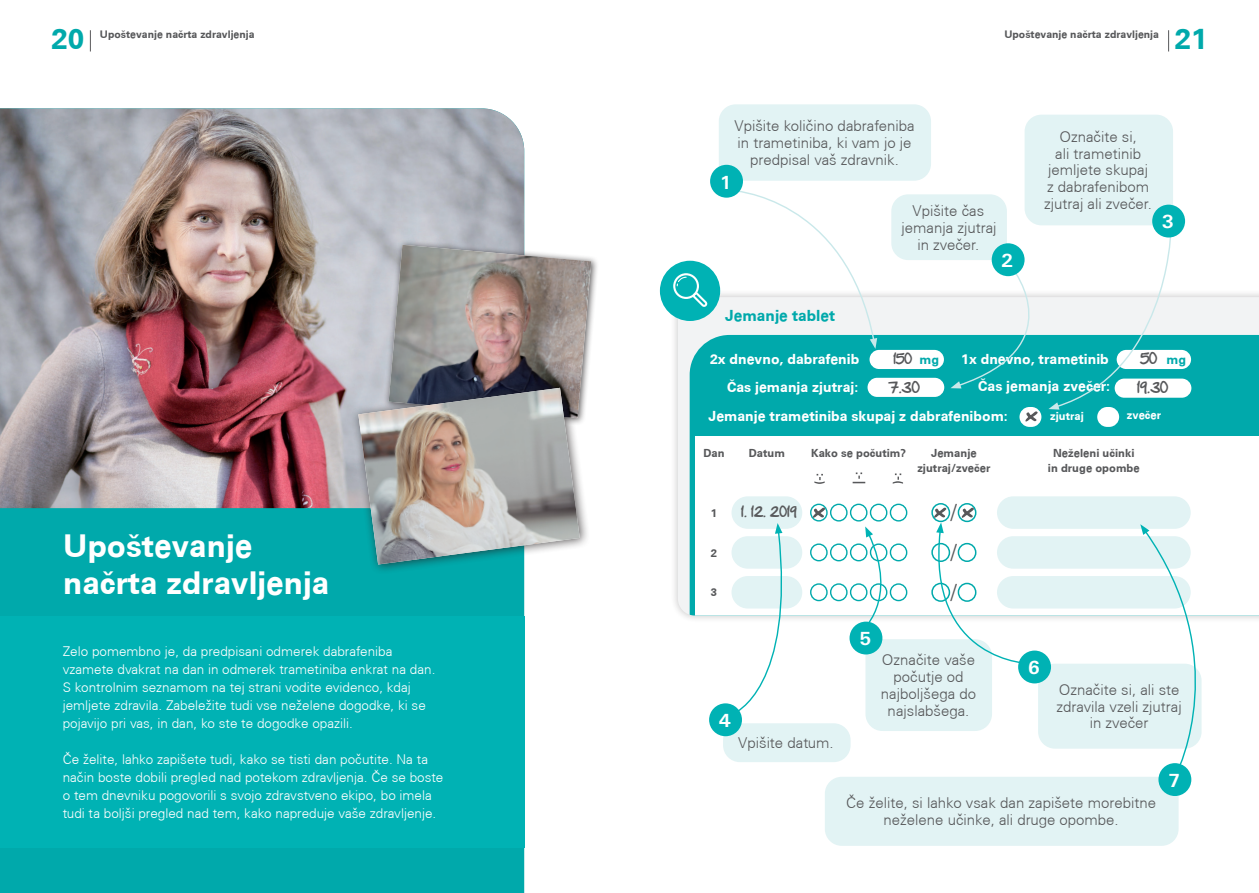
<style>
.page{position:relative;width:1259px;height:893px;background:#fff}
.page>*{position:absolute;margin:0;border:0;box-sizing:border-box;transform-origin:0 0}
.t1{font:700 31.5px/36.2px "Univers CE";color:#fff}
.t2{font:700 29.25px "Univers CE";color:#00a9ab}
.t3{font:300 21px "Univers CE";color:#57585a}
.t4{font:700 19.65px "Unitus TEE";color:#fff}
.t5{font:700 15.45px "Univers CE";color:#00a9ab}
.t6{font:300 15px/16.8px "Univers CE";color:#57585a;text-align:center}
.t7{font:700 14.1px "Univers CE";color:#fff}
.t8{font:300 13.5px/18px "Univers CE";color:#fff}
.t9{font:12.6px "Hand Of Sean";color:#57585a}
.t10{font:12px "Hand Of Sean";color:#57585a}
.t11{font:700 11.25px/15px "Univers CE";color:#57585a;text-align:center}
.t12{font:700 11.25px "Univers CE";color:#fff}
.t13{font:700 10.5px "Univers CE";color:#57585a}
.s1{font-family:"Univers CE";font-weight:700;font-size:12.6px;color:#00a9ab}
.s2{font-family:"Univers CE";font-weight:700;color:#00a9ab}
</style>
<div class="page">
<svg style="left:90px;top:30px;width:1px;height:21px"></svg>
<svg style="left:1168px;top:30px;width:1px;height:21px"></svg>
<div style="left:670px;top:289px;width:589px;height:334px;background:#231f20;opacity:.25"></div>
<div style="left:678px;top:297px;width:581px;height:318px;background:#f2f3f4"></div>
<div style="left:689px;top:335px;width:570px;height:280px;background:#00a9ab"></div>
<div style="left:695px;top:437px;width:564px;height:178px;background:#fff"></div>
<svg style="left:814px;top:474px;width:10px;height:10px"></svg>
<svg style="left:852px;top:472px;width:13px;height:11px"></svg>
<svg style="left:892px;top:473px;width:11px;height:11px"></svg>
<div style="left:731px;top:496px;width:71px;height:33px;background:#e2f3f4;border-radius:16px"></div>
<div style="left:810px;top:504px;width:17px;height:18px;border:1px solid #00a9ab;border-radius:50%"></div>
<div style="left:830px;top:504px;width:17px;height:18px;border:1px solid #00a9ab;border-radius:50%"></div>
<div style="left:850px;top:504px;width:17px;height:18px;border:1px solid #00a9ab;border-radius:50%"></div>
<div style="left:870px;top:504px;width:17px;height:18px;border:1px solid #00a9ab;border-radius:50%"></div>
<div style="left:889px;top:504px;width:18px;height:18px;border:1px solid #00a9ab;border-radius:50%"></div>
<div style="left:931px;top:503px;width:19px;height:19px;border:2px solid #00a9ab;border-radius:50%"></div>
<div style="left:957px;top:503px;width:19px;height:19px;border:2px solid #00a9ab;border-radius:50%"></div>
<div style="left:997px;top:496px;width:193px;height:33px;background:#e2f3f4;border-radius:16px"></div>
<div style="left:731px;top:536px;width:71px;height:33px;background:#e2f3f4;border-radius:16px"></div>
<div style="left:810px;top:543px;width:17px;height:18px;border:1px solid #00a9ab;border-radius:50%"></div>
<div style="left:830px;top:543px;width:17px;height:18px;border:1px solid #00a9ab;border-radius:50%"></div>
<div style="left:850px;top:543px;width:17px;height:18px;border:1px solid #00a9ab;border-radius:50%"></div>
<div style="left:889px;top:543px;width:18px;height:18px;border:1px solid #00a9ab;border-radius:50%"></div>
<div style="left:997px;top:536px;width:193px;height:33px;background:#e2f3f4;border-radius:16px"></div>
<div style="left:731px;top:576px;width:71px;height:32px;background:#e2f3f4;border-radius:16px"></div>
<div style="left:810px;top:583px;width:17px;height:18px;border:1px solid #00a9ab;border-radius:50%"></div>
<div style="left:830px;top:583px;width:17px;height:18px;border:1px solid #00a9ab;border-radius:50%"></div>
<div style="left:850px;top:583px;width:17px;height:18px;border:1px solid #00a9ab;border-radius:50%"></div>
<div style="left:889px;top:583px;width:18px;height:18px;border:1px solid #00a9ab;border-radius:50%"></div>
<div style="left:997px;top:576px;width:193px;height:32px;background:#e2f3f4;border-radius:16px"></div>
<div style="left:1019px;top:407px;width:22px;height:20px;background:#fff;border-radius:10px"></div>
<div style="left:1097px;top:407px;width:22px;height:20px;background:#fff;border-radius:10px"></div>
<div style="left:1114px;top:379px;width:77px;height:19px;background:#fff;border-radius:10px"></div>
<div style="left:867px;top:378px;width:77px;height:19px;background:#fff;border-radius:10px"></div>
<div style="left:869px;top:350px;width:75px;height:19px;background:#fff;border-radius:10px"></div>
<div style="left:1116px;top:350px;width:75px;height:19px;background:#fff;border-radius:10px"></div>
<svg style="left:813px;top:508px;width:12px;height:10px"></svg>
<div style="left:0;top:508px;width:524px;height:385px;background:#00a9ab"></div>
<img style="left:0;top:108px;width:524px;height:400px">
<div style="left:0;top:617px;width:524px;height:231px;background:#00b2b4"></div>
<div style="left:384px;top:240px;width:214px;height:186px;background:#231f20;opacity:.7"></div>
<div style="left:351px;top:380px;width:239px;height:195px;background:#231f20;opacity:.7"></div>
<svg style="left:358px;top:245px;width:233px;height:319px;background:#a39c9b"></svg>
<img style="left:358px;top:388px;width:222px;height:176px">
<div style="left:660px;top:261px;width:60px;height:60px;background:#00b2b4;border-radius:50%"></div>
<svg style="left:673px;top:273px;width:34px;height:34px"></svg>
<div style="left:723px;top:723px;width:127px;height:39px;background:#e2f3f4;border-radius:17px"></div>
<div style="left:891px;top:194px;width:116px;height:66px;background:#e2f3f4;border-radius:17px"></div>
<div style="left:719px;top:104px;width:212px;height:77px;background:#e2f3f4;border-radius:17px"></div>
<div style="left:1024px;top:115px;width:149px;height:110px;background:#e2f3f4;border-radius:17px"></div>
<div style="left:865px;top:639px;width:127px;height:92px;background:#e2f3f4;border-radius:17px"></div>
<div style="left:1038px;top:664px;width:163px;height:85px;background:#e2f3f4;border-radius:17px"></div>
<div style="left:825px;top:777px;width:353px;height:69px;background:#e2f3f4;border-radius:17px"></div>
<svg style="left:859px;top:526px;width:41px;height:107px"></svg>
<div style="left:709px;top:703px;width:33px;height:33px;background:#00b2b4;border-radius:50%"></div>
<div style="left:849px;top:622px;width:33px;height:32px;background:#00b2b4;border-radius:50%"></div>
<div style="left:1018px;top:651px;width:33px;height:32px;background:#00b2b4;border-radius:50%"></div>
<svg style="left:1140px;top:524px;width:94px;height:248px"></svg>
<div style="left:1158px;top:763px;width:33px;height:33px;background:#00b2b4;border-radius:50%"></div>
<svg style="left:732px;top:523px;width:63px;height:192px"></svg>
<svg style="left:950px;top:238px;width:222px;height:184px"></svg>
<div style="left:991px;top:243px;width:33px;height:33px;background:#00b2b4;border-radius:50%"></div>
<div style="left:1152px;top:205px;width:33px;height:33px;background:#00b2b4;border-radius:50%"></div>
<svg style="left:729px;top:190px;width:148px;height:159px"></svg>
<div style="left:710px;top:165px;width:33px;height:33px;background:#00b2b4;border-radius:50%"></div>
<svg style="left:926px;top:508px;width:106px;height:157px"></svg>
<h2 class="t2" style="left:51px;top:22px;width:34px">20</h2>
<h2 class="t2" style="left:1175px;top:22px;width:34px">21</h2>
<p class="t13" style="left:100px;top:28px;width:156px">Upoštevanje načrta zdravljenja</p>
<p class="t13" style="left:1004px;top:28px;width:156px">Upoštevanje načrta zdravljenja</p>
<p class="t6" style="left:734px;top:118px;width:181px">Vpišite količino dabrafeniba in trametiniba, ki vam jo je predpisal vaš zdravnik.</p>
<p class="t6" style="left:1044px;top:128px;width:109px">Označite si,<br>ali trametinib jemljete skupaj z dabrafenibom zjutraj ali zvečer.</p>
<h3 class="t4" style="left:719px;top:171px;width:14px">1</h3>
<p class="t6" style="left:901px;top:202px;width:96px">Vpišite čas jemanja zjutraj in zvečer.</p>
<h3 class="t4" style="left:1001px;top:250px;width:14px">2</h3>
<h3 class="t4" style="left:1161px;top:211px;width:14px">3</h3>
<p class="t5" style="left:725px;top:306px;width:112px">Jemanje tablet</p>
<p class="t7" style="left:710px;top:351px;width:151px">2x dnevno, dabrafenib</p>
<p class="t10" style="left:893px;top:348px;width:47px">150 <span class="s1">mg</span></p>
<p class="t7" style="left:961px;top:351px;width:149px">1x dnevno, trametinib</p>
<p class="t9" style="left:1140px;top:348px;width:47px">50 <span class="s2">mg</span></p>
<p class="t7" style="left:727px;top:379px;width:133px">Čas jemanja zjutraj:</p>
<p class="t9" style="left:890px;top:376px;width:31px">7.30</p>
<p class="t7" style="left:978px;top:378px;width:134px">Čas jemanja zvečer:</p>
<p class="t9" style="left:1137px;top:376px;width:33px">19.30</p>
<h1 class="t1" style="left:63px;top:529px;width:268px">Upoštevanje načrta zdravljenja</h1>
<p class="t8" style="left:63px;top:643px;width:374px">Zelo pomembno je, da predpisani odmerek dabrafeniba vzamete dvakrat na dan in odmerek trametiniba enkrat na dan.<br>S kontrolnim seznamom na tej strani vodite evidenco, kdaj jemljete zdravila. Zabeležite tudi vse neželene dogodke, ki se pojavijo pri vas, in dan, ko ste te dogodke opazili.</p>
<p class="t8" style="left:63px;top:751px;width:382px">Če želite, lahko zapišete tudi, kako se tisti dan počutite. Na ta način boste dobili pregled nad potekom zdravljenja. Če se boste o tem dnevniku pogovorili s svojo zdravstveno ekipo, bo imela tudi ta boljši pregled nad tem, kako napreduje vaše zdravljenje.</p>
<p class="t7" style="left:708px;top:408px;width:301px">Jemanje trametiniba skupaj z dabrafenibom:</p>
<p class="t12" style="left:1050px;top:409px;width:35px">zjutraj</p>
<p class="t12" style="left:1126px;top:408px;width:36px">zvečer</p>
<p class="t11" style="left:703px;top:446px;width:23px">Dan</p>
<p class="t11" style="left:749px;top:446px;width:38px">Datum</p>
<p class="t11" style="left:811px;top:446px;width:96px">Kako se počutim?</p>
<p class="t11" style="left:917px;top:446px;width:75px">Jemanje zjutraj/zvečer</p>
<p class="t11" style="left:1048px;top:446px;width:93px">Neželeni učinki in druge opombe</p>
<p class="t11" style="left:711px;top:506px;width:8px">1</p>
<h3 class="t3" style="left:950px;top:500px;width:7px">/</h3>
<p class="t11" style="left:711px;top:545px;width:8px">2</p>
<h3 class="t3" style="left:950px;top:540px;width:7px">/</h3>
<p class="t11" style="left:711px;top:585px;width:8px">3</p>
<h3 class="t3" style="left:950px;top:580px;width:7px">/</h3>
<p class="t10" style="left:741px;top:501px;width:57px">1. 12. 2019</p>
<h3 class="t4" style="left:718px;top:710px;width:14px">4</h3>
<p class="t6" style="left:738px;top:735px;width:97px">Vpišite datum.</p>
<h3 class="t4" style="left:859px;top:628px;width:14px">5</h3>
<p class="t6" style="left:881px;top:652px;width:97px">Označite vaše počutje od najboljšega do najslabšega.</p>
<h3 class="t4" style="left:1027px;top:657px;width:14px">6</h3>
<p class="t6" style="left:1056px;top:681px;width:127px">Označite si, ali ste zdravila vzeli zjutraj in zvečer</p>
<h3 class="t4" style="left:1168px;top:769px;width:14px">7</h3>
<p class="t6" style="left:846px;top:795px;width:311px">Če želite, si lahko vsak dan zapišete morebitne neželene učinke, ali druge opombe.</p>
</div>
